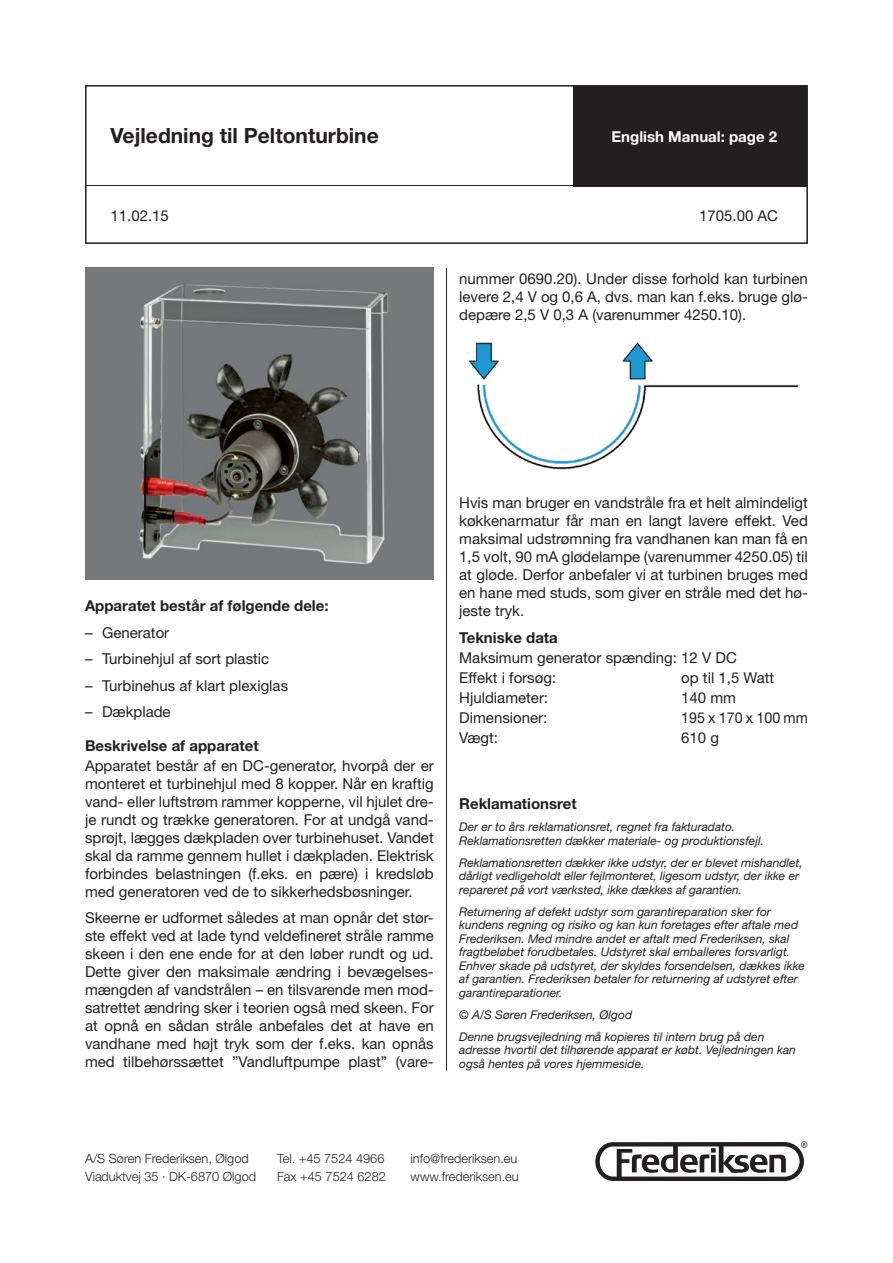
<style>
.page{position:relative;width:893px;height:1263px;background:#fff}
.page>*{position:absolute;margin:0;border:0;box-sizing:border-box;transform-origin:0 0}
.t1{font:700 21px "Helvetica Neue LT Std";color:#231f20}
.brødtekst{font:15px/18px "Helvetica Neue LT Std";color:#231f20;text-align:justify}
.mellemrubrik{font:700 15px "Helvetica Neue LT Std";color:#231f20}
.t2{font:700 15px "Helvetica Neue LT Std";color:#fff}
.Reklamationsret{font:700 15px "Helvetica Neue LT Std";color:#231f20}
.brødtekst-2{font:15px "Helvetica Neue LT Std";color:#231f20;scale:.95 1}
.t3{font:13.95px "Myriad";color:#231f20}
.t4{font:300 12.75px "Helvetica Neue LT Std";color:#231f20}
.garantitekst{font:italic 12px/13.5px "Helvetica Neue LT Std";color:#231f20}
</style>
<div class="page">
<svg style="left:595px;top:1142px;width:209px;height:39px"></svg>
<div style="left:85px;top:85px;width:723px;height:159px;border:2px solid #231f20"></div>
<hr style="left:85px;top:185px;width:723px;height:1px;background:#231f20">
<hr style="left:446px;top:268px;width:1px;height:802px;background:#231f20">
<img style="left:85px;top:268px;width:349px;height:311px">
<div style="left:573px;top:86px;width:234px;height:101px;background:#231f20"></div>
<img style="left:470px;top:343px;width:329px;height:127px">
<p class="t1" style="left:111px;top:122px;width:270px">Vejledning til Peltonturbine</p>
<p class="t2" style="left:612px;top:127px;width:167px">English Manual: page 2</p>
<p class="brødtekst" style="left:111px;top:206px;width:60px">11.02.15</p>
<p class="brødtekst" style="left:699px;top:206px;width:80px">1705.00 AC</p>
<p class="brødtekst" style="left:459px;top:269px;width:350px">nummer 0690.20). Under disse forhold kan turbinen levere 2,4 V og 0,6 A, dvs. man kan f.eks. bruge glø&shy;depære 2,5 V 0,3 A (varenummer 4250.10).</p>
<p class="mellemrubrik" style="left:85px;top:596px;width:245px">Apparatet består af følgende dele:</p>
<p class="brødtekst" style="left:85px;top:623px;width:86px">– Generator</p>
<p class="brødtekst" style="left:85px;top:649px;width:186px">– Turbinehjul af sort plastic</p>
<p class="brødtekst" style="left:85px;top:676px;width:205px">– Turbinehus af klart plexiglas</p>
<p class="brødtekst" style="left:85px;top:702px;width:87px">– Dækplade</p>
<p class="mellemrubrik" style="left:85px;top:736px;width:175px">Beskrivelse af apparatet</p>
<p class="brødtekst" style="left:85px;top:756px;width:350px">Apparatet består af en DC-generator, hvorpå der er monteret et turbinehjul med 8 kopper. Når en kraftig vand- eller luftstrøm rammer kopperne, vil hjulet dre&shy;je rundt og trække generatoren. For at undgå vand&shy;sprøjt, lægges dækpladen over turbinehuset. Vandet skal da ramme gennem hullet i dækpladen. Elektrisk forbindes belastningen (f.eks. en pære) i kredsløb med generatoren ved de to sikkerhedsbøsninger.</p>
<p class="brødtekst" style="left:85px;top:909px;width:350px">Skeerne er udformet således at man opnår det stør&shy;ste effekt ved at lade tynd veldefineret stråle ramme skeen i den ene ende for at den løber rundt og ud.<br>Dette giver den maksimale ændring i bevægelses&shy;mængden af vandstrålen – en tilsvarende men mod&shy;satrettet ændring sker i teorien også med skeen. For at opnå en sådan stråle anbefales det at have en vandhane med højt tryk som der f.eks. kan opnås med tilbehørssættet ”Vandluftpumpe plast” (vare-</p>
<p class="brødtekst" style="left:459px;top:494px;width:350px">Hvis man bruger en vandstråle fra et helt almindeligt køkkenarmatur får man en langt lavere effekt. Ved maksimal udstrømning fra vandhanen kan man få en 1,5 volt, 90 mA glødelampe (varenummer 4250.05) til at gløde. Derfor anbefaler vi at turbinen bruges med en hane med studs, som giver en stråle med det hø&shy;jeste tryk.</p>
<p class="mellemrubrik" style="left:459px;top:628px;width:100px">Tekniske data</p>
<p class="brødtekst" style="left:459px;top:648px;width:279px">Maksimum generator spænding: 12 V DC</p>
<p class="brødtekst" style="left:459px;top:668px;width:98px">Effekt i forsøg:</p>
<p class="brødtekst" style="left:681px;top:668px;width:95px">op til 1,5 Watt</p>
<p class="brødtekst" style="left:459px;top:688px;width:90px">Hjuldiameter:</p>
<p class="brødtekst" style="left:681px;top:688px;width:56px">140 mm</p>
<p class="brødtekst" style="left:459px;top:709px;width:90px">Dimensioner:</p>
<p class="brødtekst-2" style="left:681px;top:709px;width:135px">195 x 170 x 100 mm</p>
<p class="brødtekst" style="left:459px;top:729px;width:40px">Vægt:</p>
<p class="brødtekst" style="left:681px;top:729px;width:39px">610 g</p>
<p class="Reklamationsret" style="left:459px;top:794px;width:119px">Reklamationsret</p>
<p class="garantitekst" style="left:459px;top:820px;width:306px">Der er to års reklamationsret, regnet fra fakturadato.<br>Reklamationsretten dækker materiale- og produktionsfejl.</p>
<p class="garantitekst" style="left:459px;top:855px;width:345px">Reklamationsretten dækker ikke udstyr, der er blevet mishandlet, dårligt vedligeholdt eller fejlmonteret, ligesom udstyr, der ikke er repareret på vort værksted, ikke dækkes af garantien.</p>
<p class="garantitekst" style="left:459px;top:904px;width:347px">Returnering af defekt udstyr som garantireparation sker for kundens regning og risiko og kan kun foretages efter aftale med Frederiksen. Med mindre andet er aftalt med Frederiksen, skal fragtbeløbet forudbetales. Udstyret skal emballeres forsvarligt.<br>Enhver skade på udstyret, der skyldes forsendelsen, dækkes ikke af garantien. Frederiksen betaler for returnering af udstyret efter garantireparationer.</p>
<p class="garantitekst" style="left:459px;top:1007px;width:174px">© A/S Søren Frederiksen, Ølgod</p>
<p class="garantitekst" style="left:459px;top:1029px;width:338px">Denne brugsvejledning må kopieres til intern brug på den adresse hvortil det tilhørende apparat er købt. Vejledningen kan også hentes på vores hjemmeside.</p>
<p class="t3" style="left:801px;top:1140px;width:9px">®</p>
<p class="t4" style="left:85px;top:1150px;width:165px">A/S Søren Frederiksen, Ølgod</p>
<p class="t4" style="left:277px;top:1150px;width:109px">Tel. +45 7524 4966</p>
<p class="t4" style="left:411px;top:1150px;width:108px">info@frederiksen.eu</p>
<p class="t4" style="left:85px;top:1168px;width:173px">Viaduktvej 35 · DK-6870 Ølgod</p>
<p class="t4" style="left:277px;top:1168px;width:110px">Fax +45 7524 6282</p>
<p class="t4" style="left:411px;top:1168px;width:110px">www.frederiksen.eu</p>
</div>
